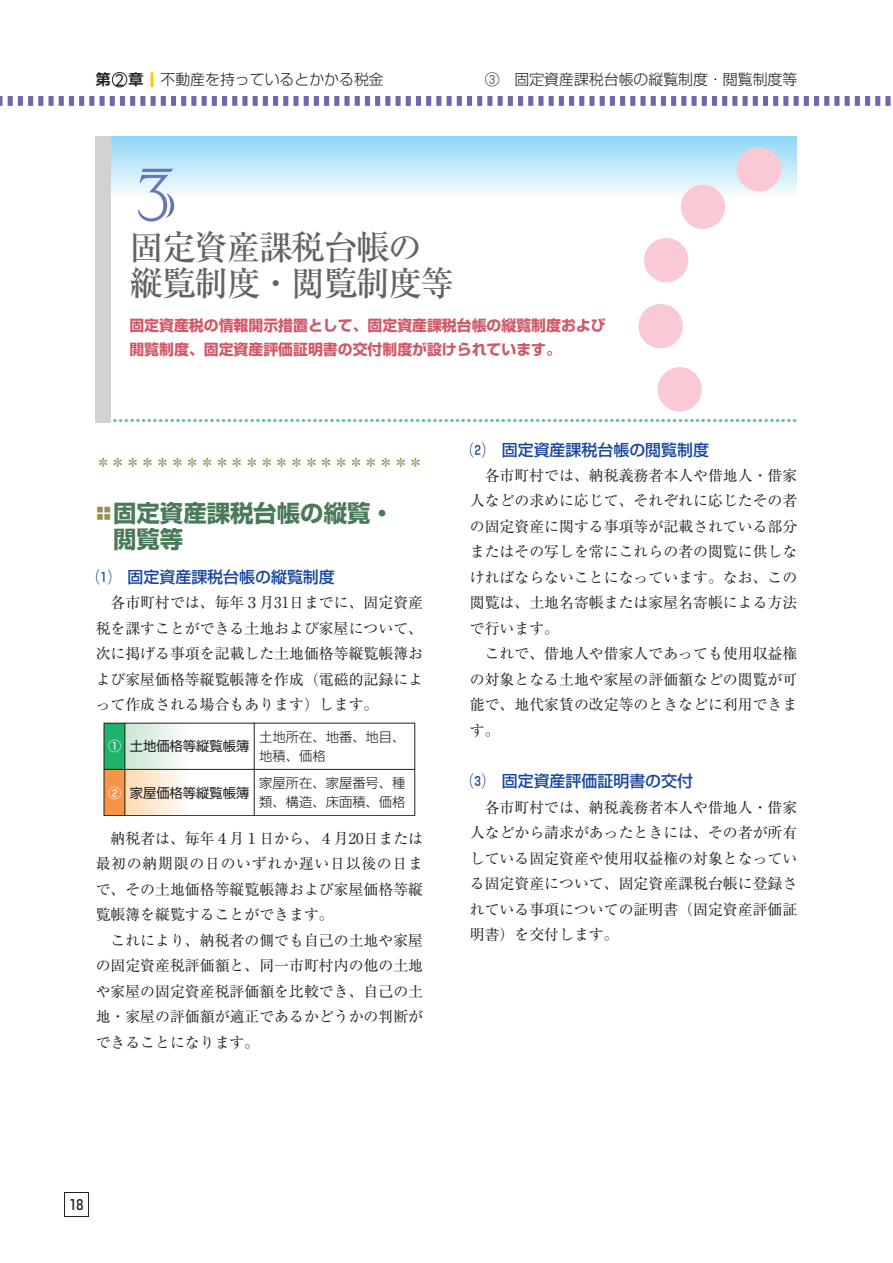
<style>
.page{position:relative;width:893px;height:1263px;background:#fff}
.page>*{position:absolute;margin:0;border:0;box-sizing:border-box;transform-origin:0 0}
.t1{font:500 34.05px/36.2px "Ryumin Pr 5";letter-spacing:-.05em;color:#636366}
.t2{font:700 23.4px/25.5px "Shin Go Pr 5";color:#4a7a59}
.t3{font:17.1px "Shin Go Bold 83 pv RKSJ H";color:#61c29c}
.t4{font:500 15.9px "Shin Go Pr 5";color:#18469d}
.t5{font:14.85px/25.5px "Ryumin Pr 5";color:#231f20;text-align:justify}
.t6{font:700 14.85px/24.5px "Shin Go Pr 5";color:#d15866}
.t7{font:300 14.85px "Shin Go Pr 5";color:#231f20}
.t8{font:14.85px "Ryumin Pr 5";color:#9a8c56}
.t9{font:13.8px "Hankaku Num Sgm";color:#231f20}
.t10{font:13.35px/19.2px "Shin Go Pr 5 Light 90 pv RKSJ H";color:#231f20}
.t11{font:13.35px "Shin Go Pr 5 Regular 90 pv RKSJ H";color:#231f20}
.t12{font:13.35px "Shin Go Pr 5 Medium 90 pv RKSJ H";color:#fff}
.s1{font-family:"Shin Go Pr 5 De";font-weight:700}
.s2{font-family:"MO Clear Tone SG";font-weight:400}
</style>
<div class="page">
<div style="left:64px;top:1192px;width:25px;height:25px;border:1px solid #231f20"></div>
<svg style="left:0;top:96px;width:891px;height:10px"></svg>
<svg style="left:151px;top:72px;width:2px;height:15px"></svg>
<div style="left:112px;top:72px;width:15px;height:15px;border:1px solid #231f20;border-radius:50%"></div>
<svg style="left:104px;top:723px;width:311px;height:93px"></svg>
<div style="left:95px;top:136px;width:702px;height:72px;background:linear-gradient(to bottom,#90d7f7,#fff)"></div>
<div style="left:95px;top:136px;width:16px;height:286px;background:#d1d2d4"></div>
<div style="left:681px;top:185px;width:44px;height:44px;background:#f9cad5;border-radius:50%"></div>
<div style="left:737px;top:147px;width:44px;height:44px;background:#f9cad5;border-radius:50%"></div>
<div style="left:638px;top:304px;width:45px;height:44px;background:#f9cad5;border-radius:50%"></div>
<div style="left:644px;top:238px;width:44px;height:44px;background:#f9cad5;border-radius:50%"></div>
<div style="left:657px;top:367px;width:45px;height:45px;background:#f9cad5;border-radius:50%"></div>
<svg style="left:138px;top:169px;width:36px;height:53px"></svg>
<p class="t7" style="left:96px;top:68px;width:290px"><span class="s1">第</span> <span class="s2">2</span> <span class="s1">章</span> 不動産を持っているとかかる税金</p>
<p class="t7" style="left:485px;top:68px;width:314px">③　固定資産課税台帳の縦覧制度・閲覧制度等</p>
<h1 class="t1" style="left:129px;top:227px;width:326px">固定資産課税台帳の縦覧制度・閲覧制度等</h1>
<p class="t6" style="left:129px;top:312px;width:478px">固定資産税の情報開示措置として、固定資産課税台帳の縦覧制度および閲覧制度、固定資産評価証明書の交付制度が設けられています。</p>
<p class="t3" style="left:112px;top:409px;width:687px">…………………………………………………………………………………………………………</p>
<p class="t8" style="left:96px;top:451px;width:329px">＊＊＊＊＊＊＊＊＊＊＊＊＊＊＊＊＊＊＊＊＊＊</p>
<h2 class="t2" style="left:113px;top:499px;width:282px">固定資産課税台帳の縦覧・閲覧等</h2>
<p class="t4" style="left:96px;top:564px;width:241px">⑴　固定資産課税台帳の縦覧制度</p>
<p class="t5" style="left:96px;top:589px;width:329px">　各市町村では、毎年３月31日までに、固定資産税を課すことができる土地および家屋について、次に掲げる事項を記載した土地価格等縦覧帳簿および家屋価格等縦覧帳簿を作成（電磁的記録によって作成される場合もあります）します。</p>
<p class="t11" style="left:130px;top:735px;width:121px">土地価格等縦覧帳簿</p>
<p class="t11" style="left:130px;top:781px;width:121px">家屋価格等縦覧帳簿</p>
<p class="t10" style="left:259px;top:726px;width:148px">土地所在、地番、地目、地積、価格</p>
<p class="t10" style="left:259px;top:772px;width:148px">家屋所在、家屋番号、種類、構造、床面積、価格</p>
<p class="t5" style="left:96px;top:824px;width:329px;text-align:left">　納税者は、毎年４月１日から、４月20日または最初の納期限の日のいずれか遅い日以後の日まで、その土地価格等縦覧帳簿および家屋価格等縦覧帳簿を縦覧することができます。<br>　これにより、納税者の側でも自己の土地や家屋の固定資産税評価額と、同一市町村内の他の土地や家屋の固定資産税評価額を比較でき、自己の土地・家屋の評価額が適正であるかどうかの判断ができることになります。</p>
<p class="t12" style="left:108px;top:735px;width:15px">①</p>
<p class="t12" style="left:108px;top:781px;width:15px">②</p>
<p class="t4" style="left:470px;top:437px;width:241px">⑵　固定資産課税台帳の閲覧制度</p>
<p class="t5" style="left:470px;top:462px;width:329px;text-align:left">　各市町村では、納税義務者本人や借地人・借家人などの求めに応じて、それぞれに応じたその者の固定資産に関する事項等が記載されている部分またはその写しを常にこれらの者の閲覧に供しなければならないことになっています。なお、この閲覧は、土地名寄帳または家屋名寄帳による方法で行います。<br>　これで、借地人や借家人であっても使用収益権の対象となる土地や家屋の評価額などの閲覧が可能で、地代家賃の改定等のときなどに利用できます。</p>
<p class="t4" style="left:470px;top:768px;width:225px">⑶　固定資産評価証明書の交付</p>
<p class="t5" style="left:470px;top:793px;width:329px">　各市町村では、納税義務者本人や借地人・借家人などから請求があったときには、その者が所有している固定資産や使用収益権の対象となっている固定資産について、固定資産課税台帳に登録されている事項についての証明書（固定資産評価証明書）を交付します。</p>
<p class="t9" style="left:70px;top:1198px;width:15px">18</p>
</div>
